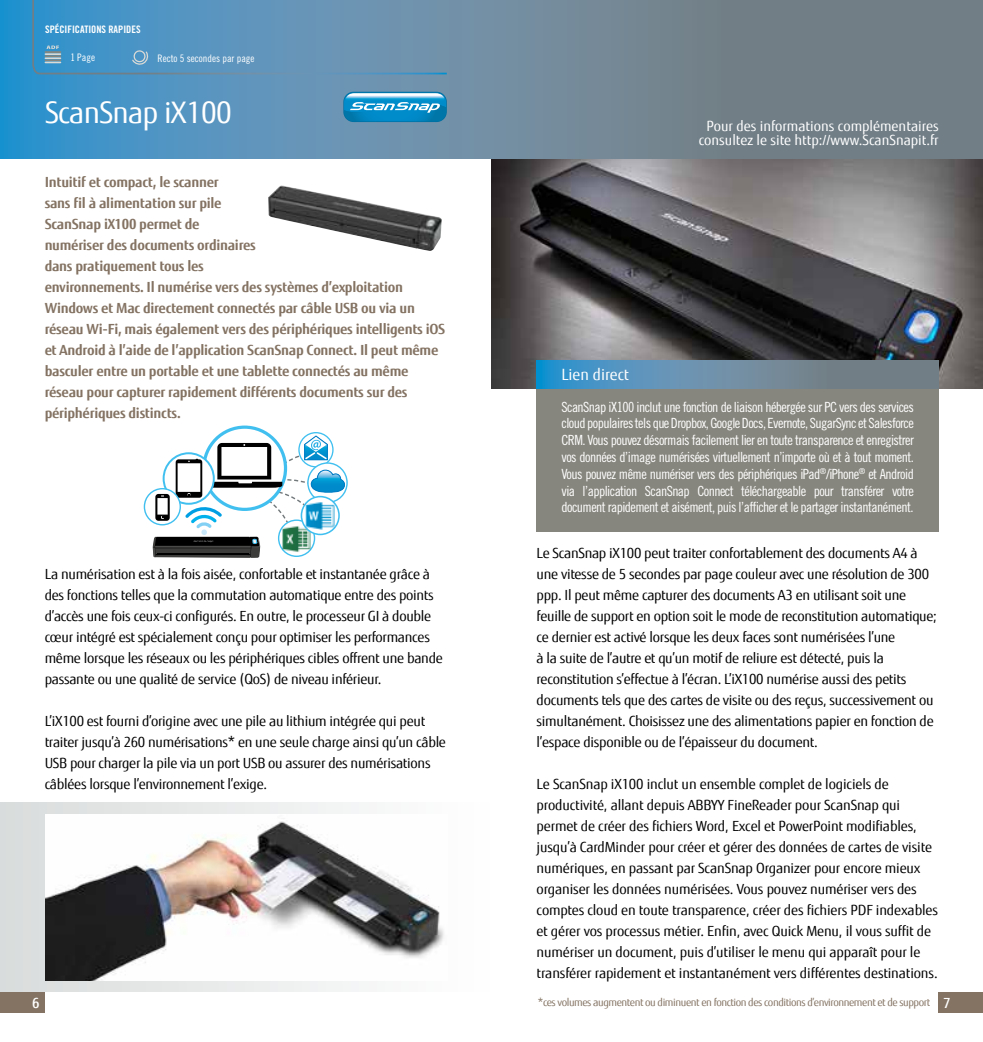
<style>
.page{position:relative;width:983px;height:1042px;background:#fff}
.page>*{position:absolute;margin:0;border:0;box-sizing:border-box;transform-origin:0 0}
.t1{font:29.75px "Fujitsu Sans";letter-spacing:-.025em;color:#fff}
.t2{font:15.58px "Fujitsu Sans";color:#fff}
.t3{font:14px/21px "Fujitsu Sans";letter-spacing:-.02em;color:#000}
.t4{font:700 14px/21px "Fujitsu Sans";letter-spacing:-.02em;color:#847363}
.t5{font:14px/16.8px "Trade Gothic Cond Eighteen";letter-spacing:-.04em;color:#fff;text-align:justify}
.t6{font:14px/14px "Fujitsu Sans";color:#fff;text-align:center}
.t7{font:500 14px "Fujitsu Sans";color:#fff}
.t8{font:10.5px "Fujitsu Sans";letter-spacing:-.04em;color:#847363}
.t9{font:10.33px "Trade Gothic Cond Eighteen";color:#fff}
.t10{font:10.33px "Trade Gothic Bold Cond Twenty";color:#fff}
</style>
<div class="page">
<svg style="left:0;top:0;width:982px;height:159px;background:#67889e"></svg>
<div style="left:0;top:992px;width:45px;height:21px;background:#847363"></div>
<div style="left:938px;top:992px;width:44px;height:21px;background:#847363"></div>
<svg style="left:343px;top:92px;width:103px;height:30px"></svg>
<svg style="left:344px;top:92px;width:102px;height:29px;background:#40a4d1"></svg>
<img style="left:492px;top:160px;width:490px;height:228px">
<svg style="left:31px;top:0;width:417px;height:75px;background:#5a93bb"></svg>
<div style="left:536px;top:388px;width:402px;height:143px;background:#87867e"></div>
<svg style="left:536px;top:360px;width:402px;height:28px;background:#628aa5"></svg>
<div style="left:0;top:803px;width:492px;height:189px;background:linear-gradient(to right,#d9dcdc,#fff)"></div>
<div style="left:298px;top:432px;width:35px;height:35px;border:1px solid #41c0f0;border-radius:50%"></div>
<svg style="left:308px;top:463px;width:39px;height:39px"></svg>
<div style="left:307px;top:462px;width:40px;height:41px;border:1px solid #41c0f0;border-radius:50%"></div>
<svg style="left:204px;top:427px;width:81px;height:82px"></svg>
<svg style="left:144px;top:489px;width:36px;height:36px"></svg>
<div style="left:144px;top:488px;width:37px;height:37px;border:1px solid #41c0f0;border-radius:50%"></div>
<svg style="left:153px;top:435px;width:191px;height:123px"></svg>
<svg style="left:301px;top:496px;width:38px;height:38px"></svg>
<div style="left:300px;top:496px;width:40px;height:39px;border:2px solid #41c0f0;border-radius:50%"></div>
<img style="left:305px;top:502px;width:30px;height:27px">
<img style="left:45px;top:814px;width:402px;height:166px">
<img style="left:268px;top:185px;width:174px;height:66px">
<p class="t10" style="left:45px;top:23px;width:97px">SPÉCIFICATIONS RAPIDES</p>
<p class="t9" style="left:70px;top:51px;width:26px">1 Page</p>
<p class="t9" style="left:157px;top:52px;width:98px">Recto 5 secondes par page</p>
<h1 class="t1" style="left:45px;top:94px;width:188px">ScanSnap iX100</h1>
<p class="t4" style="left:45px;top:171px;width:402px">Intuitif et compact, le scanner<br>sans fil à alimentation sur pile<br>ScanSnap iX100 permet de<br>numériser des documents ordinaires<br>dans pratiquement tous les<br>environnements. Il numérise vers des systèmes d’exploitation Windows et Mac directement connectés par câble USB ou via un réseau Wi-Fi, mais également vers des périphériques intelligents iOS et Android à l’aide de l’application ScanSnap Connect. Il peut même basculer entre un portable et une tablette connectés au même réseau pour capturer rapidement différents documents sur des périphériques distincts.</p>
<p class="t3" style="left:45px;top:563px;width:399px">La numérisation est à la fois aisée, confortable et instantanée grâce à des fonctions telles que la commutation automatique entre des points d’accès une fois ceux-ci configurés. En outre, le processeur GI à double cœur intégré est spécialement conçu pour optimiser les performances même lorsque les réseaux ou les périphériques cibles offrent une bande passante ou une qualité de service (QoS) de niveau inférieur.</p>
<p class="t3" style="left:45px;top:710px;width:403px">L’iX100 est fourni d’origine avec une pile au lithium intégrée qui peut traiter jusqu’à 260 numérisations* en une seule charge ainsi qu’un câble USB pour charger la pile via un port USB ou assurer des numérisations câblées lorsque l’environnement l’exige.</p>
<p class="t6" style="left:698px;top:119px;width:241px">Pour des informations complémentaires consultez le site http://www.ScanSnapit.fr</p>
<p class="t2" style="left:561px;top:365px;width:69px">Lien direct</p>
<p class="t5" style="left:561px;top:398px;width:354px">ScanSnap iX100 inclut une fonction de liaison hébergée sur PC vers des services cloud populaires tels que Dropbox, Google Docs, Evernote, SugarSync et Salesforce CRM. Vous pouvez désormais facilement lier en toute transparence et enregistrer vos données d’image numérisées virtuellement n’importe où et à tout moment.<br>Vous pouvez même numériser vers des périphériques iPad<sup>®</sup>/iPhone<sup>®</sup> et Android via l’application ScanSnap Connect téléchargeable pour transférer votre document rapidement et aisément, puis l’afficher et le partager instantanément.</p>
<p class="t3" style="left:536px;top:542px;width:402px">Le ScanSnap iX100 peut traiter confortablement des documents A4 à une vitesse de 5 secondes par page couleur avec une résolution de 300 ppp. Il peut même capturer des documents A3 en utilisant soit une feuille de support en option soit le mode de reconstitution automatique; ce dernier est activé lorsque les deux faces sont numérisées l’une<br>à la suite de l’autre et qu’un motif de reliure est détecté, puis la reconstitution s’effectue à l’écran. L’iX100 numérise aussi des petits documents tels que des cartes de visite ou des reçus, successivement ou simultanément. Choisissez une des alimentations papier en fonction de l’espace disponible ou de l’épaisseur du document.</p>
<p class="t3" style="left:536px;top:773px;width:403px">Le ScanSnap iX100 inclut un ensemble complet de logiciels de productivité, allant depuis ABBYY FineReader pour ScanSnap qui permet de créer des fichiers Word, Excel et PowerPoint modifiables, jusqu’à CardMinder pour créer et gérer des données de cartes de visite numériques, en passant par ScanSnap Organizer pour encore mieux organiser les données numérisées. Vous pouvez numériser vers des comptes cloud en toute transparence, créer des fichiers PDF indexables et gérer vos processus métier. Enfin, avec Quick Menu, il vous suffit de numériser un document, puis d’utiliser le menu qui apparaît pour le transférer rapidement et instantanément vers différentes destinations.</p>
<p class="t8" style="left:537px;top:996px;width:393px">*ces volumes augmentent ou diminuent en fonction des conditions d’environnement et de support</p>
<p class="t7" style="left:32px;top:994px;width:9px">6</p>
<p class="t7" style="left:943px;top:994px;width:9px">7</p>
</div>
